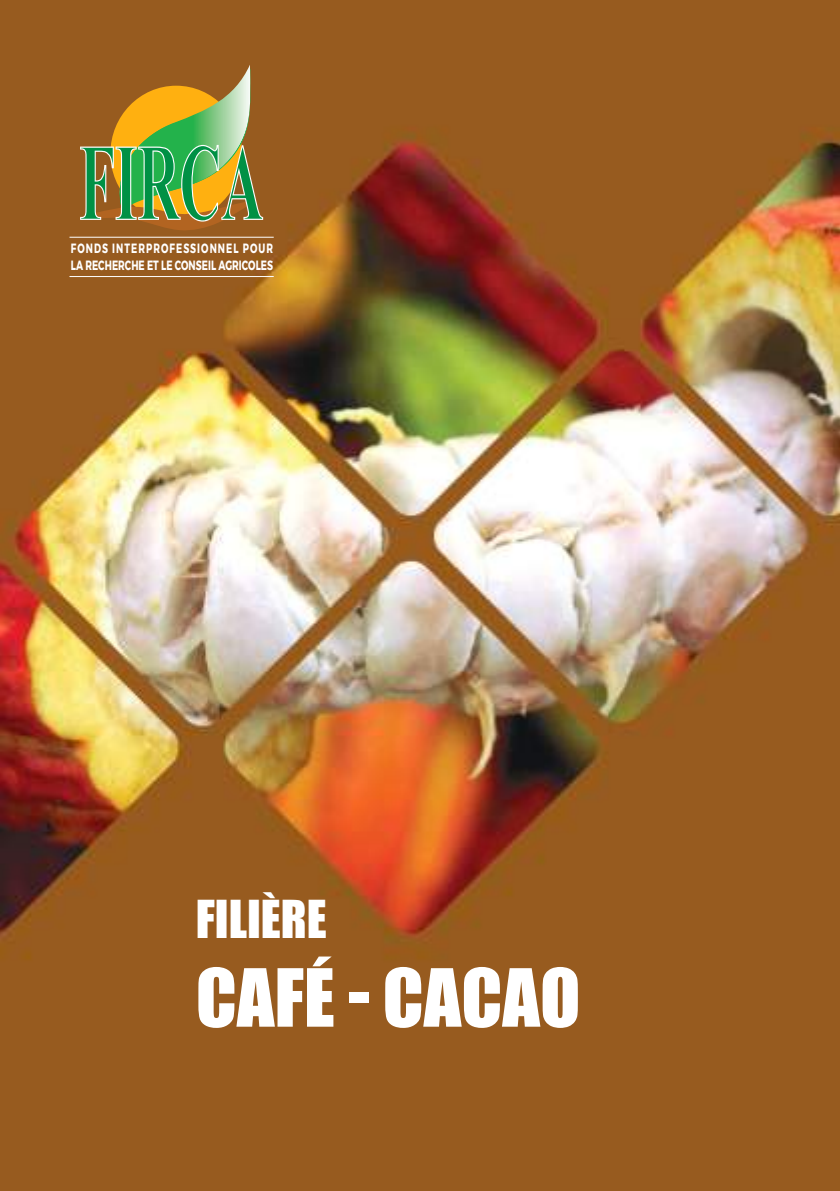
<style>
.page{position:relative;width:840px;height:1191px;background:#fff}
.page>*{position:absolute;margin:0;border:0;box-sizing:border-box;transform-origin:0 0}
.t1{font:74px "Impact";color:#fff}
.t2{font:48px "Impact";color:#fff}
.t3{font:700 13.4px/16.4px "Montserrat";letter-spacing:.01em;color:#fff;scale:.68 1}
</style>
<div class="page">
<img style="left:0;top:0;width:839px;height:1191px">
<hr style="left:69px;top:276px;width:204px;height:1px;background:#fff">
<hr style="left:69px;top:237px;width:204px;height:1px;background:#fff">
<svg style="left:80px;top:65px;width:183px;height:166px"></svg>
<p class="t3" style="left:71px;top:240px;width:299px">FONDS INTERPROFESSIONNEL POUR<br>LA RECHERCHE ET LE CONSEIL AGRICOLES</p>
<h2 class="t2" style="left:196px;top:881px;width:132px">FILIÈRE</h2>
<h1 class="t1" style="left:196px;top:940px;width:386px">CAFÉ - CACAO</h1>
</div>
